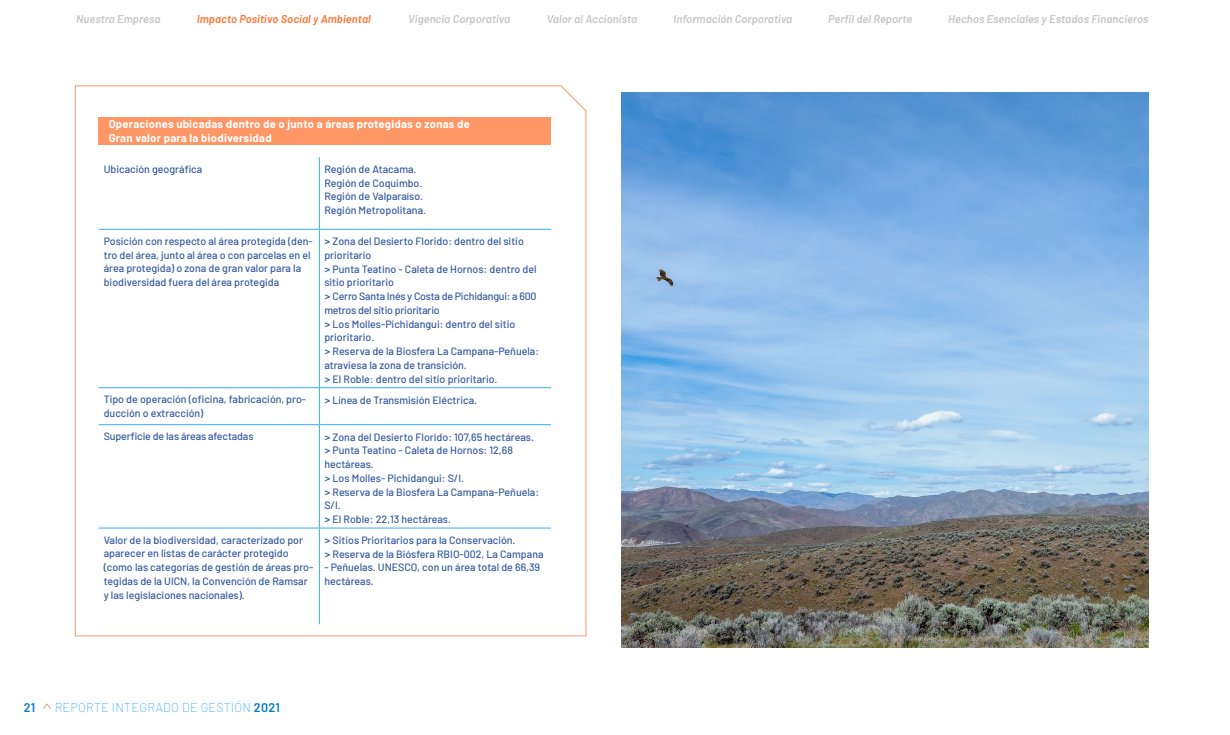
<style>
.page{position:relative;width:1230px;height:735px;background:#fff}
.page>*{position:absolute;margin:0;border:0;box-sizing:border-box;transform-origin:0 0}
.t1{font:200 12.5px "Barlow";letter-spacing:.02em;color:#33adff}
.t2{font:600 12.5px "Barlow";color:#007acc}
.t3{font:200 12.5px "Amsi Pro";color:#c84014}
.t4{font:italic 600 11.25px "Barlow";letter-spacing:.005em;color:#c5c5c5}
.t5{font:700 11.25px "Barlow";letter-spacing:.02em;color:#fff}
.t6{font:italic 600 11.25px "Barlow";letter-spacing:.005em;color:#fe7333}
.texto_tablas{font:500 10.62px/13.8px "Barlow";color:#33599f}
.texto_tablas-2{font:500 10.62px/13.8px "Barlow";letter-spacing:-.02em;color:#33599f}
.s1{font-family:"Commissioner";font-weight:100}
.s2{font-weight:600;color:#007acc}
</style>
<div class="page">
<svg style="left:75px;top:85px;width:512px;height:552px"></svg>
<div style="left:99px;top:117px;width:452px;height:28px;background:#fe9666"></div>
<hr style="left:319px;top:157px;width:1px;height:72px;background:#33adff">
<hr style="left:99px;top:229px;width:220px;height:1px;background:#33adff">
<hr style="left:319px;top:229px;width:232px;height:1px;background:#33adff">
<hr style="left:319px;top:230px;width:1px;height:157px;background:#33adff">
<hr style="left:99px;top:387px;width:220px;height:1px;background:#33adff">
<hr style="left:319px;top:387px;width:232px;height:1px;background:#33adff">
<hr style="left:319px;top:388px;width:1px;height:36px;background:#33adff">
<hr style="left:99px;top:424px;width:220px;height:1px;background:#33adff">
<hr style="left:319px;top:424px;width:232px;height:1px;background:#33adff">
<hr style="left:319px;top:425px;width:1px;height:103px;background:#33adff">
<hr style="left:99px;top:528px;width:220px;height:1px;background:#33adff">
<hr style="left:319px;top:528px;width:232px;height:1px;background:#33adff">
<hr style="left:319px;top:528px;width:1px;height:96px;background:#33adff">
<img style="left:621px;top:93px;width:528px;height:555px">
<p class="t4" style="left:76px;top:10px;width:86px">Nuestra Empresa</p>
<p class="t6" style="left:197px;top:10px;width:175px">Impacto Positivo Social y Ambiental</p>
<p class="t4" style="left:408px;top:10px;width:104px">Vigencia Corporativa</p>
<p class="t4" style="left:547px;top:10px;width:92px">Valor al Accionista</p>
<p class="t4" style="left:674px;top:10px;width:120px">Información Corporativa</p>
<p class="t4" style="left:828px;top:10px;width:86px">Perfil del Reporte</p>
<p class="t4" style="left:948px;top:10px;width:202px">Hechos Esenciales y Estados Financieros</p>
<p class="t5" style="left:109px;top:116px;width:363px">Operaciones ubicadas dentro de o junto a áreas protegidas o zonas de</p>
<p class="t5" style="left:109px;top:129px;width:164px">Gran valor para la biodiversidad</p>
<p class="texto_tablas" style="left:104px;top:161px;width:100px">Ubicación geográfica</p>
<p class="texto_tablas" style="left:324px;top:161px;width:94px">Región de Atacama.</p>
<p class="texto_tablas" style="left:324px;top:175px;width:99px">Región de Coquimbo.</p>
<p class="texto_tablas" style="left:324px;top:189px;width:100px">Región de Valparaíso.</p>
<p class="texto_tablas" style="left:324px;top:203px;width:103px">Región Metropolitana.</p>
<p class="texto_tablas" style="left:104px;top:233px;width:211px">Posición con respecto al área protegida (den&shy;tro del área, junto al área o con parcelas en el área protegida) o zona de gran valor para la biodiversidad fuera del área protegida</p>
<p class="texto_tablas" style="left:324px;top:234px;width:201px"><span class="s1">&gt;</span> Zona del Desierto Florido: dentro del sitio prioritario</p>
<p class="texto_tablas" style="left:324px;top:261px;width:214px"><span class="s1">&gt;</span> Punta Teatino - Caleta de Hornos: dentro del sitio prioritario</p>
<p class="texto_tablas-2" style="left:324px;top:289px;width:214px"><span class="s1">&gt;</span> Cerro Santa Inés y Costa de Pichidangui: a 600 metros del sitio prioritario</p>
<p class="texto_tablas" style="left:324px;top:316px;width:192px"><span class="s1">&gt;</span> Los Molles-Pichidangui: dentro del sitio prioritario.</p>
<p class="texto_tablas" style="left:324px;top:344px;width:216px"><span class="s1">&gt;</span> Reserva de la Biosfera La Campana-Peñuela: atraviesa la zona de transición.</p>
<p class="texto_tablas" style="left:324px;top:371px;width:175px"><span class="s1">&gt;</span> El Roble: dentro del sitio prioritario.</p>
<p class="texto_tablas" style="left:104px;top:392px;width:204px">Tipo de operación (oficina, fabricación, pro&shy;ducción o extracción)</p>
<p class="texto_tablas" style="left:324px;top:392px;width:154px"><span class="s1">&gt;</span> Línea de Transmisión Eléctrica.</p>
<p class="texto_tablas" style="left:104px;top:429px;width:151px">Superficie de las áreas afectadas</p>
<p class="texto_tablas" style="left:324px;top:429px;width:211px"><span class="s1">&gt;</span> Zona del Desierto Florido: 107,65 hectáreas.</p>
<p class="texto_tablas" style="left:324px;top:443px;width:190px"><span class="s1">&gt;</span> Punta Teatino - Caleta de Hornos: 12,68 hectáreas.</p>
<p class="texto_tablas" style="left:324px;top:470px;width:141px"><span class="s1">&gt;</span> Los Molles- Pichidangui: S/I.</p>
<p class="texto_tablas" style="left:324px;top:484px;width:216px"><span class="s1">&gt;</span> Reserva de la Biosfera La Campana-Peñuela:<br>S/I.</p>
<p class="texto_tablas" style="left:324px;top:512px;width:128px"><span class="s1">&gt;</span> El Roble: 22,13 hectáreas.</p>
<p class="texto_tablas" style="left:104px;top:532px;width:211px">Valor de la biodiversidad, caracterizado por aparecer en listas de carácter protegido (como las categorías de gestión de áreas pro&shy;tegidas de la UICN, la Convención de Ramsar y las legislaciones nacionales).</p>
<p class="texto_tablas" style="left:324px;top:532px;width:193px"><span class="s1">&gt;</span> Sitios Prioritarios para la Conservación.</p>
<p class="texto_tablas" style="left:324px;top:546px;width:221px"><span class="s1">&gt;</span> Reserva de la Biósfera RBIO-002, La Campana</p>
<p class="texto_tablas" style="left:324px;top:560px;width:217px">- Peñuelas. UNESCO, con un área total de 66,39 hectáreas.</p>
<p class="t2" style="left:24px;top:698px;width:13px">21</p>
<p class="t3" style="left:38px;top:710px;width:9px;rotate:-90deg">&gt;</p>
<p class="t1" style="left:55px;top:698px;width:227px">REPORTE INTEGRADO DE GESTIÓN <span class="s2">2021</span></p>
</div>
